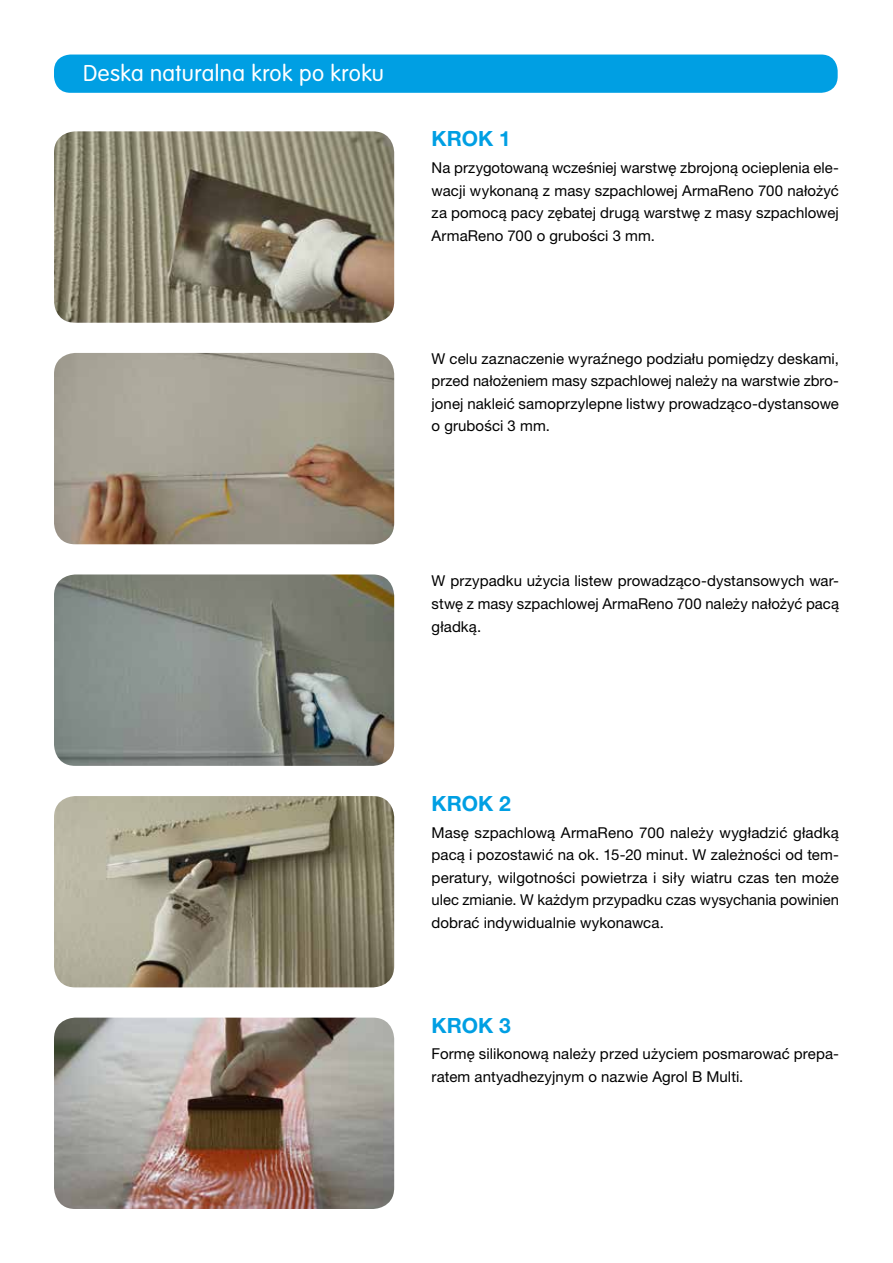
<style>
.page{position:relative;width:893px;height:1263px;background:#fff}
.page>*{position:absolute;margin:0;border:0;box-sizing:border-box;transform-origin:0 0}
.t1{font:22.5px "VAG Rounded 22";letter-spacing:.02em;color:#fff}
.t2{font:700 21px "Helvetica Neue LT Pro";color:#009fe3}
.t3{font:15px/22.5px "Helvetica Neue LT Pro";letter-spacing:.005em;color:#000;text-align:justify}
</style>
<div class="page">
<img style="left:54px;top:131px;width:340px;height:192px">
<img style="left:54px;top:1017px;width:340px;height:192px">
<img style="left:54px;top:353px;width:340px;height:191px">
<img style="left:54px;top:574px;width:340px;height:192px">
<img style="left:54px;top:796px;width:340px;height:191px">
<div style="left:54px;top:55px;width:784px;height:38px;background:#009fe3;border-radius:16px"></div>
<h1 class="t1" style="left:83px;top:60px;width:302px">Deska naturalna krok po kroku</h1>
<h2 class="t2" style="left:432px;top:126px;width:81px">KROK 1</h2>
<p class="t3" style="left:432px;top:156px;width:409px">Na przygotowaną wcześniej warstwę zbrojoną ocieplenia ele&shy;wacji wykonaną z masy szpachlowej ArmaReno 700 nałożyć za pomocą pacy zębatej drugą warstwę z masy szpachlowej ArmaReno 700 o grubości 3 mm.</p>
<p class="t3" style="left:432px;top:347px;width:409px">W celu zaznaczenie wyraźnego podziału pomiędzy deskami, przed nałożeniem masy szpachlowej należy na warstwie zbro&shy;jonej nakleić samoprzylepne listwy prowadząco-dystansowe o grubości 3 mm.</p>
<p class="t3" style="left:432px;top:570px;width:409px">W przypadku użycia listew prowadząco-dystansowych war&shy;stwę z masy szpachlowej ArmaReno 700 należy nałożyć pacą gładką.</p>
<h2 class="t2" style="left:432px;top:790px;width:81px">KROK 2</h2>
<p class="t3" style="left:432px;top:821px;width:409px">Masę szpachlową ArmaReno 700 należy wygładzić gładką pacą i pozostawić na ok. 15-20 minut. W zależności od tem&shy;peratury, wilgotności powietrza i siły wiatru czas ten może ulec zmianie. W każdym przypadku czas wysychania powinien dobrać indywidualnie wykonawca.</p>
<h2 class="t2" style="left:432px;top:1012px;width:81px">KROK 3</h2>
<p class="t3" style="left:432px;top:1042px;width:409px">Formę silikonową należy przed użyciem posmarować prepa&shy;ratem antyadhezyjnym o nazwie Agrol B Multi.</p>
</div>
